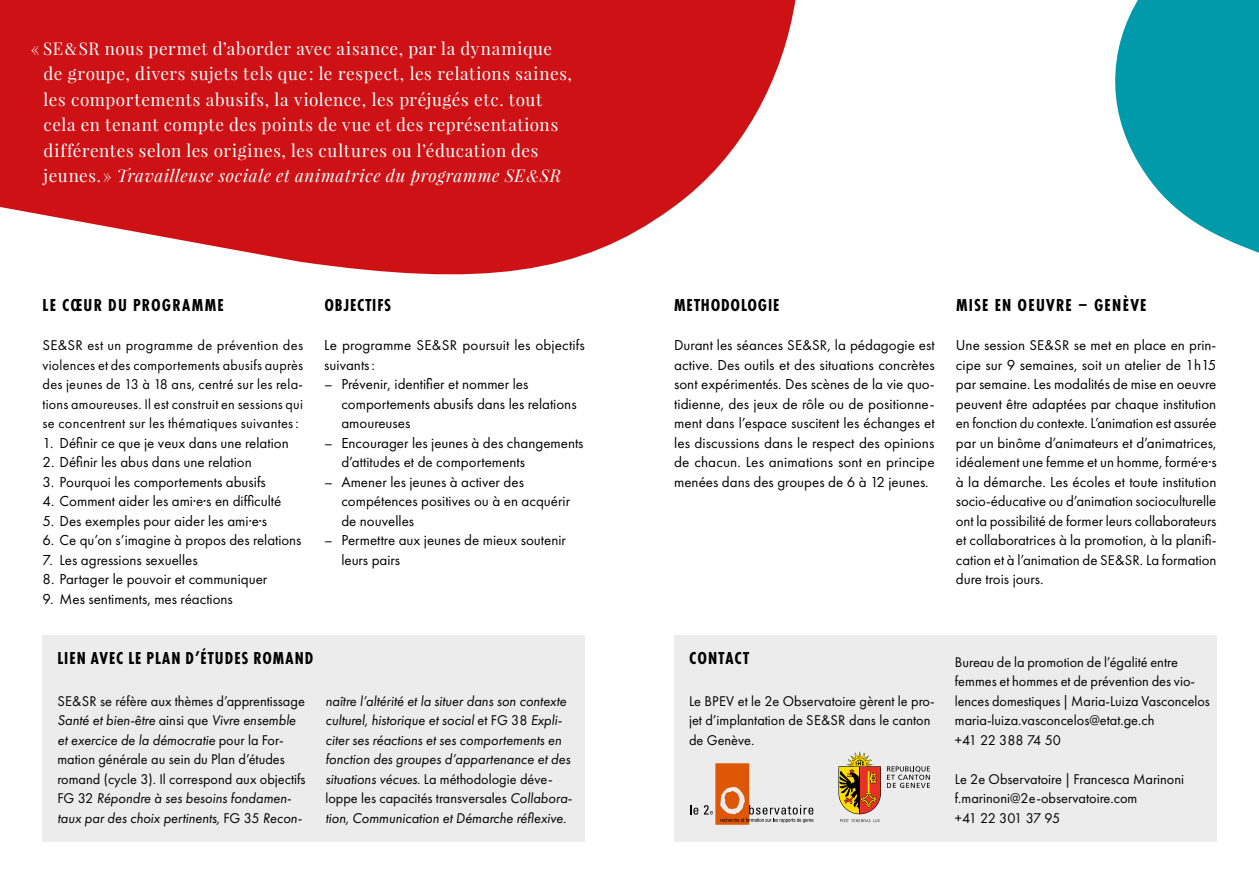
<style>
.page{position:relative;width:1259px;height:893px;background:#fff}
.page>*{position:absolute;margin:0;border:0;box-sizing:border-box;transform-origin:0 0}
.t1{font:700 18px "Futura PT Cond";letter-spacing:.06em;color:#000}
.t2{font:17.25px/25.5px "Playfair Display";letter-spacing:.035em;color:#fff}
.t3{font:15px/19.5px "Futura PT";color:#000}
.t4{font:14.7px/19.5px "Futura PT";color:#000}
.t5{font:italic 14.7px/19.5px "Futura PT";color:#000}
.s1{font-family:"Bodoni Svty Two OSITCTT"}
.s2{font-style:italic}
.s3{font-family:"Bodoni Svty Two OSITCTT";font-style:italic}
.s4{font-size:15px}
.s5{font-size:14.7px}
.s6{font-style:normal}
</style>
<div class="page">
<svg style="left:0;top:0;width:795px;height:275px;fill:#cd1114"></svg>
<div style="left:43px;top:635px;width:542px;height:207px;background:#ececed"></div>
<svg style="left:1115px;top:0;width:144px;height:253px"></svg>
<div style="left:674px;top:635px;width:542px;height:207px;background:#ececed"></div>
<svg style="left:838px;top:751px;width:43px;height:71px"></svg>
<hr style="left:859px;top:767px;width:1px;height:47px;background:#000">
<svg style="left:887px;top:766px;width:43px;height:22px"></svg>
<svg style="left:690px;top:805px;width:8px;height:10px"></svg>
<svg style="left:704px;top:763px;width:109px;height:62px"></svg>
<p class="t2" style="left:44px;top:36px;width:530px;text-indent:-13px">« SE<span class="s1">&amp;</span>SR nous permet d’aborder avec aisance, par la dynamique de groupe, divers sujets tels que : le respect, les relations saines, les comportements abusifs, la violence, les préjugés etc. tout cela en tenant compte des points de vue et des représentations différentes selon les origines, les cultures ou l’éducation des jeunes. » <span class="s2">Travailleuse sociale et animatrice du programme SE</span><span class="s3">&amp;</span><span class="s2">SR</span></p>
<p class="t1" style="left:43px;top:295px;width:183px">LE CŒUR DU PROGRAMME</p>
<p class="t4" style="left:43px;top:336px;width:262px;text-align:justify">SE&amp;SR est un programme de prévention des violences et des comportements abusifs auprès des jeunes de 13 à 18 ans, centré sur les rela&shy;tions amoureuses. Il est construit en sessions qui se concentrent sur les thématiques suivantes<span class="s4">:</span></p>
<p class="t3" style="left:43px;top:433px;width:248px">1. Définir ce que je veux dans une relation</p>
<p class="t3" style="left:43px;top:452px;width:211px">2. Définir les abus dans une relation</p>
<p class="t3" style="left:43px;top:472px;width:225px">3. Pourquoi les comportements abusifs</p>
<p class="t3" style="left:43px;top:491px;width:240px">4. Comment aider les ami·e·s en difficulté</p>
<p class="t3" style="left:43px;top:511px;width:226px">5. Des exemples pour aider les ami·e·s</p>
<p class="t3" style="left:43px;top:530px;width:260px">6. Ce qu’on s’imagine à propos des relations</p>
<p class="t3" style="left:43px;top:550px;width:157px">7. Les agressions sexuelles</p>
<p class="t3" style="left:43px;top:569px;width:226px">8. Partager le pouvoir et communiquer</p>
<p class="t3" style="left:43px;top:589px;width:192px">9. Mes sentiments, mes réactions</p>
<p class="t1" style="left:324px;top:295px;width:68px">OBJECTIFS</p>
<p class="t3" style="left:324px;top:335px;width:262px">Le programme <span class="s5">SE&amp;SR</span> poursuit les objectifs suivants:</p>
<p class="t3" style="left:341px;top:374px;width:237px;text-indent:-17px">– Prévenir, identifier et nommer les comportements abusifs dans les relations amoureuses</p>
<p class="t3" style="left:341px;top:433px;width:244px;text-indent:-17px">– Encourager les jeunes à des changements d’attitudes et de comportements</p>
<p class="t3" style="left:341px;top:472px;width:230px;text-indent:-17px">– Amener les jeunes à activer des compétences positives ou à en acquérir de nouvelles</p>
<p class="t3" style="left:341px;top:530px;width:226px;text-indent:-17px">– Permettre aux jeunes de mieux soutenir leurs pairs</p>
<p class="t1" style="left:57px;top:648px;width:257px">LIEN AVEC LE PLAN D’ÉTUDES ROMAND</p>
<p class="t4" style="left:57px;top:691px;width:250px">SE&amp;SR se réfère aux thèmes d’apprentissage <span class="s2">Santé et bien-être</span> ainsi que <span class="s2">Vivre ensemble et exercice de la démocratie</span> pour la For&shy;mation générale au sein du Plan d’études romand (cycle 3). Il correspond aux objectifs FG 32 <span class="s2">Répondre à ses besoins fondamen&shy;taux par des choix pertinents,</span> FG 35 <span class="s2">Recon-</span></p>
<p class="t5" style="left:325px;top:691px;width:248px">naître l’altérité et la situer dans son contexte culturel, historique et social <span class="s6">et FG 38</span> Expli&shy;citer ses réactions et ses comportements en fonction des groupes d’appartenance et des situations vécues. <span class="s6">La méthodologie déve&shy;loppe les capacités transversales</span> Collabora&shy;tion, Communication et Démarche réflexive.</p>
<p class="t1" style="left:674px;top:295px;width:107px">METHODOLOGIE</p>
<p class="t3" style="left:674px;top:335px;width:262px;text-align:justify">Durant les séances <span class="s5">SE&amp;SR</span>, la pédagogie est active. Des outils et des situations concrètes sont expérimentés. Des scènes de la vie quo&shy;tidienne, des jeux de rôle ou de positionne&shy;ment dans l’espace suscitent les échanges et les discussions dans le respect des opinions de chacun. Les animations sont en principe menées dans des groupes de 6 à 12 jeunes.</p>
<p class="t1" style="left:956px;top:295px;width:192px">MISE EN OEUVRE – GENÈVE</p>
<p class="t3" style="left:956px;top:335px;width:262px;text-align:justify">Une session <span class="s5">SE&amp;SR</span> se met en place en prin&shy;cipe sur 9 semaines, soit un atelier de 1h15 par semaine. Les modalités de mise en oeuvre peuvent être adaptées par chaque institution en fonction du contexte. L’animation est assurée par un binôme d’animateurs et d’animatrices, idéalement une femme et un homme, formé·e·s à la démarche. Les écoles et toute institution socio-éducative ou d’animation socioculturelle ont la possibilité de former leurs collaborateurs et collaboratrices à la promotion, à la planifi&shy;cation et à l’animation de <span class="s5">SE&amp;SR</span>. La formation dure trois jours.</p>
<p class="t1" style="left:689px;top:648px;width:62px">CONTACT</p>
<p class="t4" style="left:955px;top:652px;width:256px">Bureau de la promotion de l’égalité entre femmes et hommes et de prévention des vio&shy;lences domestiques | Maria-Luiza Vasconcelos maria-luiza.vasconcelos@etat.ge.ch<br>+41 22 388 74 50</p>
<p class="t4" style="left:955px;top:769px;width:231px">Le 2e Observatoire | Francesca Marinoni f.marinoni@2e-observatoire.com<br>+41 22 301 37 95</p>
<p class="t4" style="left:689px;top:691px;width:247px">Le BPEV et le 2e Observatoire gèrent le pro&shy;jet d’implantation de SE&amp;SR dans le canton de Genève.</p>
</div>
